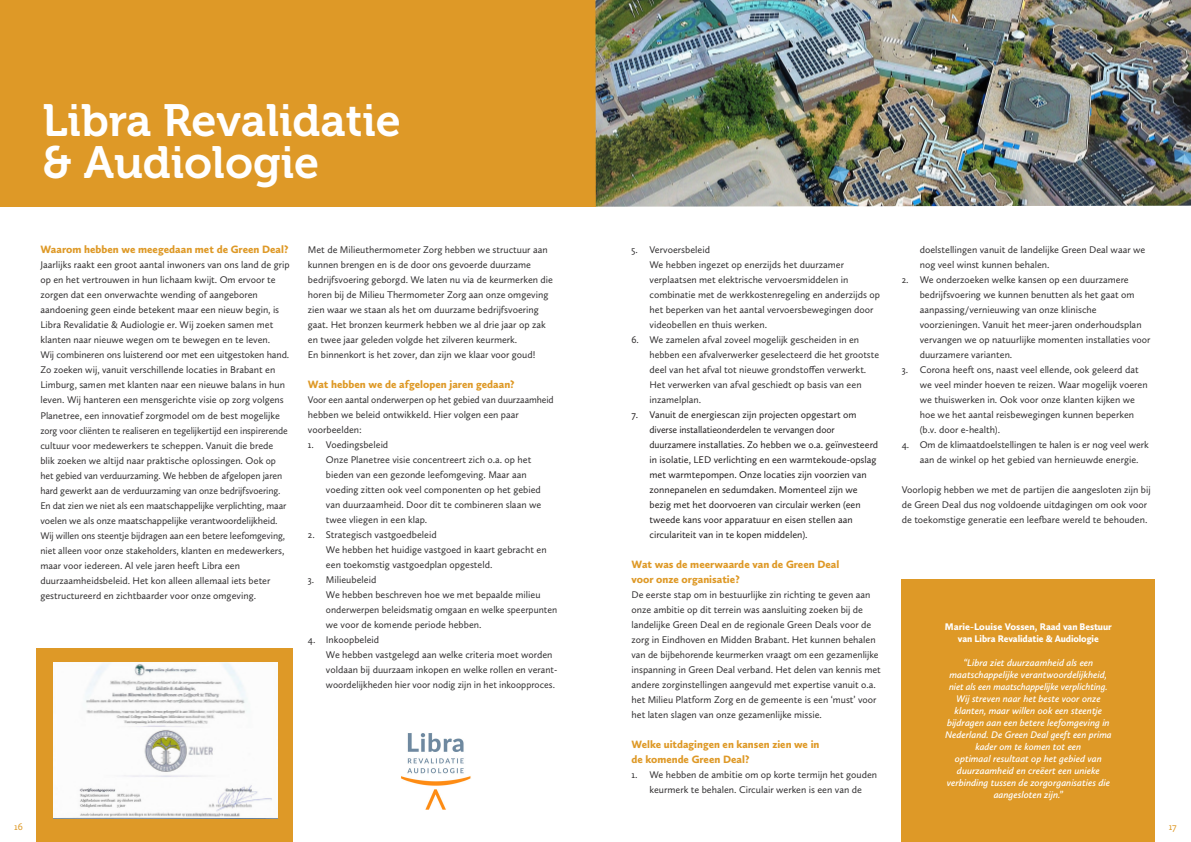
<style>
.page{position:relative;width:1191px;height:842px;background:#fff}
.page>*{position:absolute;margin:0;border:0;box-sizing:border-box;transform-origin:0 0}
.t1{font:45px/42px "Museo 700";color:#fff}
.Bassis-stijl-broodte{font:900 11px/15px "Calluna Sans";color:#de9927}
.Bassis-stijl-broodte-2{font:10px/15px "Calluna Sans";color:#312f30}
.t2{font:10px/15px "Calluna Sans";color:#231f20}
.kader{font:italic 600 10px/12px "Calluna Sans";color:#fff;text-align:center}
.Kader_persoon{font:900 10px/12px "Calluna Sans";letter-spacing:-.01em;color:#fff;text-align:center}
.t3{font:10px "Calluna Sans";color:#de9927}
</style>
<div class="page">
<div style="left:0;top:0;width:595px;height:207px;background:#de9927"></div>
<div style="left:901px;top:579px;width:254px;height:263px;background:#de9927"></div>
<img style="left:401px;top:733px;width:70px;height:77px">
<div style="left:36px;top:648px;width:257px;height:194px;background:#de9927"></div>
<img style="left:53px;top:663px;width:224px;height:156px">
<img style="left:595px;top:0;width:596px;height:207px">
<p class="t1" style="left:43px;top:100px;width:360px">Libra Revalidatie &amp; Audiologie</p>
<p class="Bassis-stijl-broodte" style="left:40px;top:242px;width:250px">Waarom hebben we meegedaan met de Green Deal?</p>
<p class="Bassis-stijl-broodte-2" style="left:40px;top:257px;width:251px">Jaarlijks raakt een groot aantal inwoners van ons land de grip op en het vertrouwen in hun lichaam kwijt. Om ervoor te zorgen dat een onverwachte wending of aangeboren aandoening geen einde betekent maar een nieuw begin, is Libra Revalidatie &amp; Audiologie er. Wij zoeken samen met klanten naar nieuwe wegen om te bewegen en te leven.<br>Wij combineren ons luisterend oor met een uitgestoken hand.<br>Zo zoeken wij, vanuit verschillende locaties in Brabant en Limburg, samen met klanten naar een nieuwe balans in hun leven. Wij hanteren een mensgerichte visie op zorg volgens Planetree, een innovatief zorgmodel om de best mogelijke zorg voor cliënten te realiseren en tegelijkertijd een inspirerende cultuur voor medewerkers te scheppen. Vanuit die brede blik zoeken we altijd naar praktische oplossingen. Ook op het gebied van verduurzaming. We hebben de afgelopen jaren hard gewerkt aan de verduurzaming van onze bedrijfsvoering.<br>En dat zien we niet als een maatschappelijke verplichting, maar voelen we als onze maatschappelijke verantwoordelijkheid.<br>Wij willen ons steentje bijdragen aan een betere leefomgeving, niet alleen voor onze stakeholders, klanten en medewerkers, maar voor iedereen. Al vele jaren heeft Libra een duurzaamheidsbeleid. Het kon alleen allemaal iets beter gestructureerd en zichtbaarder voor onze omgeving.</p>
<p class="Bassis-stijl-broodte-2" style="left:308px;top:242px;width:247px">Met de Milieuthermometer Zorg hebben we structuur aan kunnen brengen en is de door ons gevoerde duurzame bedrijfsvoering geborgd. We laten nu via de keurmerken die horen bij de Milieu Thermometer Zorg aan onze omgeving zien waar we staan als het om duurzame bedrijfsvoering gaat. Het bronzen keurmerk hebben we al drie jaar op zak en twee jaar geleden volgde het zilveren keurmerk.<br>En binnenkort is het zover, dan zijn we klaar voor goud!</p>
<p class="Bassis-stijl-broodte" style="left:308px;top:377px;width:208px">Wat hebben we de afgelopen jaren gedaan?</p>
<p class="Bassis-stijl-broodte-2" style="left:308px;top:392px;width:247px">Voor een aantal onderwerpen op het gebied van duurzaamheid hebben we beleid ontwikkeld. Hier volgen een paar voorbeelden:</p>
<p class="Bassis-stijl-broodte-2" style="left:326px;top:437px;width:217px;text-indent:-18px">1. Voedingsbeleid<br>Onze Planetree visie concentreert zich o.a. op het bieden van een gezonde leefomgeving. Maar aan voeding zitten ook veel componenten op het gebied van duurzaamheid. Door dit te combineren slaan we twee vliegen in een klap.</p>
<p class="Bassis-stijl-broodte-2" style="left:326px;top:527px;width:222px;text-indent:-18px">2. Strategisch vastgoedbeleid<br>We hebben het huidige vastgoed in kaart gebracht en een toekomstig vastgoedplan opgesteld.</p>
<p class="Bassis-stijl-broodte-2" style="left:326px;top:572px;width:233px;text-indent:-18px">3. Milieubeleid<br>We hebben beschreven hoe we met bepaalde milieu onderwerpen beleidsmatig omgaan en welke speerpunten we voor de komende periode hebben.</p>
<p class="Bassis-stijl-broodte-2" style="left:326px;top:632px;width:233px;text-indent:-18px">4. Inkoopbeleid<br>We hebben vastgelegd aan welke criteria moet worden voldaan bij duurzaam inkopen en welke rollen en verant&shy;woordelijkheden hier voor nodig zijn in het inkoopproces.</p>
<p class="Bassis-stijl-broodte-2" style="left:649px;top:242px;width:232px;text-indent:-18px">5. Vervoersbeleid<br>We hebben ingezet op enerzijds het duurzamer verplaatsen met elektrische vervoersmiddelen in combinatie met de werkkostenregeling en anderzijds op het beperken van het aantal vervoersbewegingen door videobellen en thuis werken.</p>
<p class="Bassis-stijl-broodte-2" style="left:649px;top:332px;width:231px;text-indent:-18px">6. We zamelen afval zoveel mogelijk gescheiden in en hebben een afvalverwerker geselecteerd die het grootste deel van het afval tot nieuwe grondstoffen verwerkt.<br>Het verwerken van afval geschiedt op basis van een inzamelplan.</p>
<p class="t2" style="left:649px;top:407px;width:230px;text-indent:-18px">7. Vanuit de energiescan zijn projecten opgestart om diverse installatieonderdelen te vervangen door duurzamere installaties. Zo hebben we o.a. geïnvesteerd in isolatie, LED verlichting en een warmtekoude-opslag met warmtepompen. Onze locaties zijn voorzien van zonnepanelen en sedumdaken. Momenteel zijn we bezig met het doorvoeren van circulair werken (een tweede kans voor apparatuur en eisen stellen aan circulariteit van in te kopen middelen).</p>
<p class="Bassis-stijl-broodte" style="left:631px;top:557px;width:209px">Wat was de meerwaarde van de Green Deal voor onze organisatie?</p>
<p class="Bassis-stijl-broodte-2" style="left:631px;top:587px;width:251px">De eerste stap om in bestuurlijke zin richting te geven aan onze ambitie op dit terrein was aansluiting zoeken bij de landelijke Green Deal en de regionale Green Deals voor de zorg in Eindhoven en Midden Brabant. Het kunnen behalen van de bijbehorende keurmerken vraagt om een gezamenlijke inspanning in Green Deal verband. Het delen van kennis met andere zorginstellingen aangevuld met expertise vanuit o.a. het Milieu Platform Zorg en de gemeente is een ‘must’ voor het laten slagen van onze gezamenlijke missie.</p>
<p class="Bassis-stijl-broodte" style="left:631px;top:737px;width:189px">Welke uitdagingen en kansen zien we in de komende Green Deal?</p>
<p class="Bassis-stijl-broodte-2" style="left:631px;top:767px;width:247px;text-align:center">1. We hebben de ambitie om op korte termijn het gouden keurmerk te behalen. Circulair werken is een van de</p>
<p class="Bassis-stijl-broodte-2" style="left:919px;top:242px;width:227px">doelstellingen vanuit de landelijke Green Deal waar we nog veel winst kunnen behalen.</p>
<p class="Bassis-stijl-broodte-2" style="left:919px;top:272px;width:232px;text-indent:-18px">2. We onderzoeken welke kansen op een duurzamere bedrijfsvoering we kunnen benutten als het gaat om aanpassing/vernieuwing van onze klinische voorzieningen. Vanuit het meer-jaren onderhoudsplan vervangen we op natuurlijke momenten installaties voor duurzamere varianten.</p>
<p class="Bassis-stijl-broodte-2" style="left:919px;top:362px;width:229px;text-indent:-18px">3. Corona heeft ons, naast veel ellende, ook geleerd dat we veel minder hoeven te reizen. Waar mogelijk voeren we thuiswerken in. Ook voor onze klanten kijken we hoe we het aantal reisbewegingen kunnen beperken (b.v. door e-health).</p>
<p class="Bassis-stijl-broodte-2" style="left:919px;top:437px;width:231px;text-indent:-18px">4. Om de klimaatdoelstellingen te halen is er nog veel werk aan de winkel op het gebied van hernieuwde energie.</p>
<p class="Bassis-stijl-broodte-2" style="left:901px;top:482px;width:250px">Voorlopig hebben we met de partijen die aangesloten zijn bij de Green Deal dus nog voldoende uitdagingen om ook voor de toekomstige generatie een leefbare wereld te behouden.</p>
<p class="Kader_persoon" style="left:944px;top:620px;width:168px">Marie-Louise Vossen, Raad van Bestuur van Libra Revalidatie &amp; Audiologie</p>
<p class="kader" style="left:945px;top:656px;width:168px">“Libra ziet duurzaamheid als een maatschappelijke verantwoordelijkheid, niet als een maatschappelijke verplichting.<br>Wij streven naar het beste voor onze klanten, maar willen ook een steentje bijdragen aan een betere leefomgeving in Nederland. De Green Deal geeft een prima kader om te komen tot een<br>optimaal resultaat op het gebied van duurzaamheid en creëert een unieke verbinding tussen de zorgorganisaties die aangesloten zijn.”</p>
<p class="t3" style="left:14px;top:820px;width:10px">16</p>
<p class="t3" style="left:1168px;top:820px;width:10px">17</p>
</div>
